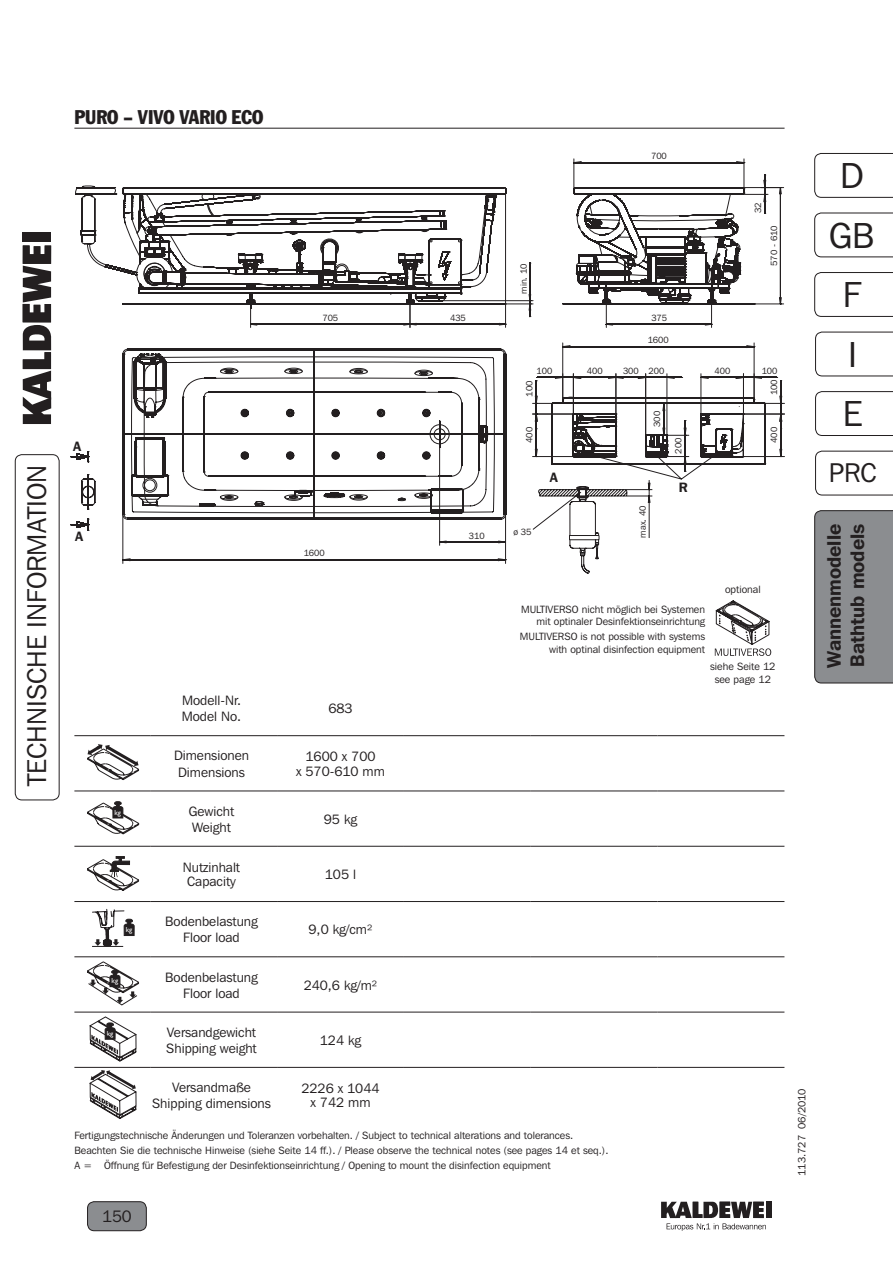
<style>
.page{position:relative;width:893px;height:1263px;background:#fff}
.page>*{position:absolute;margin:0;border:0;box-sizing:border-box;transform-origin:0 0}
.t1{font:36px "Franklin Gothic IT Cby BT";color:#231f20}
.t2{font:27px "Franklin Gothic IT Cby BT";color:#231f20}
.t3{font:600 19.5px/23.4px "Franklin Gothic IT Cby BT";color:#231f20}
.t4{font:condensed 19.5px "Franklin Gothic";color:#231f20}
.t5{font:16.5px "Franklin Gothic IT Cby BT";color:#231f20}
.t6{font:13.5px/16.2px "Franklin Gothic IT Cby BT";color:#231f20;text-align:center}
.t7{font:600 13.5px "Franklin Gothic IT Cby BT";color:#231f20}
.t8{font:10.5px/12.6px "Franklin Gothic IT Cby BT";color:#231f20;text-align:right}
.t9{font:9px "Franklin Gothic IT Cby BT";color:#231f20}
.t10{font:7.35px "Gill Sans";letter-spacing:-.015em;color:#fff}
</style>
<div class="page">
<svg style="left:87px;top:1201px;width:60px;height:30px;background:#858789"></svg>
<div style="left:814px;top:510px;width:79px;height:174px;background:#8b8d90"></div>
<svg style="left:15px;top:454px;width:44px;height:347px"></svg>
<div style="left:23px;top:232px;width:28px;height:10px;background:#231f20"></div>
<svg style="left:23px;top:245px;width:28px;height:179px"></svg>
<div style="left:766px;top:1202px;width:6px;height:16px;background:#231f20"></div>
<svg style="left:661px;top:1202px;width:105px;height:29px"></svg>
<svg style="left:814px;top:153px;width:79px;height:44px"></svg>
<div style="left:819px;top:160px;width:65px;height:30px;background:#fff"></div>
<svg style="left:814px;top:212px;width:79px;height:45px"></svg>
<svg style="left:814px;top:272px;width:79px;height:44px"></svg>
<svg style="left:815px;top:331px;width:78px;height:45px"></svg>
<svg style="left:815px;top:391px;width:78px;height:44px"></svg>
<svg style="left:815px;top:450px;width:78px;height:45px"></svg>
<hr style="left:74px;top:735px;width:76px;height:1px;background:#231f20">
<hr style="left:150px;top:735px;width:127px;height:1px;background:#231f20">
<hr style="left:277px;top:735px;width:127px;height:1px;background:#231f20">
<hr style="left:404px;top:735px;width:127px;height:1px;background:#231f20">
<hr style="left:531px;top:735px;width:127px;height:1px;background:#231f20">
<hr style="left:658px;top:735px;width:126px;height:1px;background:#231f20">
<hr style="left:74px;top:790px;width:76px;height:1px;background:#231f20">
<hr style="left:150px;top:790px;width:127px;height:1px;background:#231f20">
<hr style="left:277px;top:790px;width:127px;height:1px;background:#231f20">
<hr style="left:404px;top:790px;width:127px;height:1px;background:#231f20">
<hr style="left:531px;top:790px;width:127px;height:1px;background:#231f20">
<hr style="left:658px;top:790px;width:126px;height:1px;background:#231f20">
<hr style="left:74px;top:846px;width:76px;height:1px;background:#231f20">
<hr style="left:150px;top:846px;width:127px;height:1px;background:#231f20">
<hr style="left:277px;top:846px;width:127px;height:1px;background:#231f20">
<hr style="left:404px;top:846px;width:127px;height:1px;background:#231f20">
<hr style="left:531px;top:846px;width:127px;height:1px;background:#231f20">
<hr style="left:658px;top:846px;width:126px;height:1px;background:#231f20">
<hr style="left:74px;top:901px;width:76px;height:1px;background:#231f20">
<hr style="left:150px;top:901px;width:127px;height:1px;background:#231f20">
<hr style="left:277px;top:901px;width:127px;height:1px;background:#231f20">
<hr style="left:404px;top:901px;width:127px;height:1px;background:#231f20">
<hr style="left:531px;top:901px;width:127px;height:1px;background:#231f20">
<hr style="left:658px;top:901px;width:126px;height:1px;background:#231f20">
<hr style="left:74px;top:956px;width:76px;height:1px;background:#231f20">
<hr style="left:150px;top:956px;width:127px;height:1px;background:#231f20">
<hr style="left:277px;top:956px;width:127px;height:1px;background:#231f20">
<hr style="left:404px;top:956px;width:127px;height:1px;background:#231f20">
<hr style="left:531px;top:956px;width:127px;height:1px;background:#231f20">
<hr style="left:658px;top:956px;width:126px;height:1px;background:#231f20">
<hr style="left:74px;top:1012px;width:76px;height:1px;background:#231f20">
<hr style="left:150px;top:1012px;width:127px;height:1px;background:#231f20">
<hr style="left:277px;top:1012px;width:127px;height:1px;background:#231f20">
<hr style="left:404px;top:1012px;width:127px;height:1px;background:#231f20">
<hr style="left:531px;top:1012px;width:127px;height:1px;background:#231f20">
<hr style="left:658px;top:1012px;width:126px;height:1px;background:#231f20">
<hr style="left:74px;top:1067px;width:76px;height:1px;background:#231f20">
<hr style="left:150px;top:1067px;width:127px;height:1px;background:#231f20">
<hr style="left:277px;top:1067px;width:127px;height:1px;background:#231f20">
<hr style="left:404px;top:1067px;width:127px;height:1px;background:#231f20">
<hr style="left:531px;top:1067px;width:127px;height:1px;background:#231f20">
<hr style="left:658px;top:1067px;width:126px;height:1px;background:#231f20">
<svg style="left:87px;top:744px;width:52px;height:36px"></svg>
<svg style="left:87px;top:801px;width:52px;height:33px"></svg>
<svg style="left:87px;top:856px;width:52px;height:35px"></svg>
<svg style="left:92px;top:909px;width:42px;height:37px"></svg>
<hr style="left:92px;top:946px;width:31px;height:1px;background:#231f20">
<svg style="left:87px;top:961px;width:52px;height:44px"></svg>
<svg style="left:90px;top:1016px;width:46px;height:45px"></svg>
<svg style="left:90px;top:1070px;width:47px;height:49px"></svg>
<hr style="left:74px;top:128px;width:710px;height:1px;background:#231f20">
<svg style="left:715px;top:600px;width:56px;height:56px"></svg>
<svg style="left:71px;top:196px;width:493px;height:332px"></svg>
<svg style="left:532px;top:343px;width:253px;height:231px"></svg>
<svg style="left:123px;top:447px;width:383px;height:117px"></svg>
<svg style="left:124px;top:159px;width:660px;height:169px"></svg>
<h2 class="t2" style="left:20px;top:786px;width:323px;rotate:-90deg">TECHNISCHE INFORMATION</h2>
<h3 class="t4" style="left:74px;top:105px;width:190px">PURO - VIVO VARIO ECO</h3>
<p class="t7" style="left:73px;top:438px;width:10px">A</p>
<p class="t7" style="left:75px;top:528px;width:10px">A</p>
<p class="t9" style="left:651px;top:150px;width:17px">700</p>
<p class="t9" style="left:518px;top:294px;width:32px;rotate:-90deg">min. 10</p>
<p class="t9" style="left:322px;top:312px;width:17px">705</p>
<p class="t9" style="left:450px;top:312px;width:17px">435</p>
<p class="t9" style="left:651px;top:312px;width:17px">375</p>
<p class="t9" style="left:648px;top:334px;width:23px">1600</p>
<p class="t9" style="left:304px;top:547px;width:23px">1600</p>
<p class="t9" style="left:537px;top:365px;width:17px">100</p>
<p class="t9" style="left:587px;top:365px;width:17px">400</p>
<p class="t9" style="left:623px;top:365px;width:43px">300 200</p>
<p class="t9" style="left:651px;top:427px;width:18px;rotate:-90deg">300</p>
<p class="t9" style="left:524px;top:397px;width:18px;rotate:-90deg">100</p>
<p class="t9" style="left:524px;top:443px;width:18px;rotate:-90deg">400</p>
<p class="t7" style="left:550px;top:469px;width:10px">A</p>
<p class="t9" style="left:469px;top:530px;width:17px">310</p>
<p class="t9" style="left:513px;top:527px;width:20px">ø 35</p>
<p class="t9" style="left:637px;top:537px;width:33px;rotate:-90deg">max. 40</p>
<p class="t9" style="left:673px;top:454px;width:18px;rotate:-90deg">200</p>
<p class="t7" style="left:679px;top:479px;width:10px">R</p>
<p class="t9" style="left:752px;top:213px;width:12px;rotate:-90deg">32</p>
<p class="t9" style="left:769px;top:266px;width:42px;rotate:-90deg">570 - 610</p>
<p class="t9" style="left:714px;top:365px;width:17px">400</p>
<p class="t9" style="left:762px;top:365px;width:17px">100</p>
<p class="t9" style="left:768px;top:395px;width:18px;rotate:-90deg">100</p>
<p class="t9" style="left:768px;top:443px;width:18px;rotate:-90deg">400</p>
<p class="t8" style="left:521px;top:602px;width:186px">MULTIVERSO nicht möglich bei Systemen mit optinaler Desinfektionseinrichtung</p>
<p class="t8" style="left:520px;top:630px;width:187px">MULTIVERSO is not possible with systems with optinal disinfection equipment</p>
<p class="t8" style="left:725px;top:583px;width:37px">optional</p>
<p class="t8" style="left:710px;top:660px;width:67px;text-align:center">siehe Seite 12 see page 12</p>
<p class="t6" style="left:182px;top:692px;width:61px;text-align:left">Modell-Nr.<br>Model No.</p>
<p class="t6" style="left:328px;top:700px;width:26px">683</p>
<p class="t6" style="left:174px;top:747px;width:77px">Dimensionen<br>Dimensions</p>
<p class="t6" style="left:296px;top:749px;width:90px;line-height:14.4px">1600 x 700<br>x 570-610 mm</p>
<p class="t10" style="left:115px;top:808px;width:8px">kg</p>
<p class="t6" style="left:189px;top:803px;width:47px;text-align:left">Gewicht<br>Weight</p>
<p class="t6" style="left:324px;top:811px;width:35px">95 kg</p>
<p class="t6" style="left:183px;top:860px;width:59px;line-height:14.4px">Nutzinhalt<br>Capacity</p>
<p class="t6" style="left:325px;top:866px;width:33px">105 l</p>
<p class="t10" style="left:126px;top:925px;width:8px">kg</p>
<p class="t6" style="left:165px;top:913px;width:94px">Bodenbelastung<br>Floor load</p>
<p class="t6" style="left:309px;top:921px;width:65px">9,0 kg/cm²</p>
<p class="t10" style="left:112px;top:977px;width:8px">kg</p>
<p class="t6" style="left:165px;top:968px;width:94px">Bodenbelastung<br>Floor load</p>
<p class="t6" style="left:304px;top:976px;width:75px">240,6 kg/m²</p>
<p class="t10" style="left:107px;top:1029px;width:8px">kg</p>
<p class="t6" style="left:166px;top:1024px;width:92px;text-align:left">Versandgewicht<br>Shipping weight</p>
<p class="t6" style="left:320px;top:1032px;width:43px">124 kg</p>
<p class="t6" style="left:152px;top:1079px;width:120px">Versandmaße<br>Shipping dimensions</p>
<p class="t6" style="left:302px;top:1081px;width:79px;line-height:14.4px">2226 x 1044 x 742 mm</p>
<p class="t8" style="left:74px;top:1128px;width:536px;line-height:15px;text-align:left">Fertigungstechnische Änderungen und Toleranzen vorbehalten. / Subject to technical alterations and tolerances.<br>Beachten Sie die technische Hinweise (siehe Seite 14 ff.). / Please observe the technical notes (see pages 14 et seq.).<br>A = Öffnung für Befestigung der Desinfektionseinrichtung / Opening to mount the disinfection equipment</p>
<h3 class="t5" style="left:102px;top:1206px;width:31px">150</h3>
<p class="t8" style="left:795px;top:1176px;width:89px;rotate:-90deg">113.727 06/2010</p>
<h1 class="t1" style="left:840px;top:153px;width:25px">D</h1>
<h1 class="t1" style="left:829px;top:213px;width:47px">GB</h1>
<h1 class="t1" style="left:843px;top:272px;width:20px">F</h1>
<h1 class="t1" style="left:848px;top:332px;width:10px">I</h1>
<h1 class="t1" style="left:843px;top:391px;width:21px">E</h1>
<h2 class="t2" style="left:829px;top:456px;width:49px">PRC</h2>
<h3 class="t3" style="left:822px;top:668px;width:145px;rotate:-90deg">Wannenmodelle<br>Bathtub models</h3>
</div>
